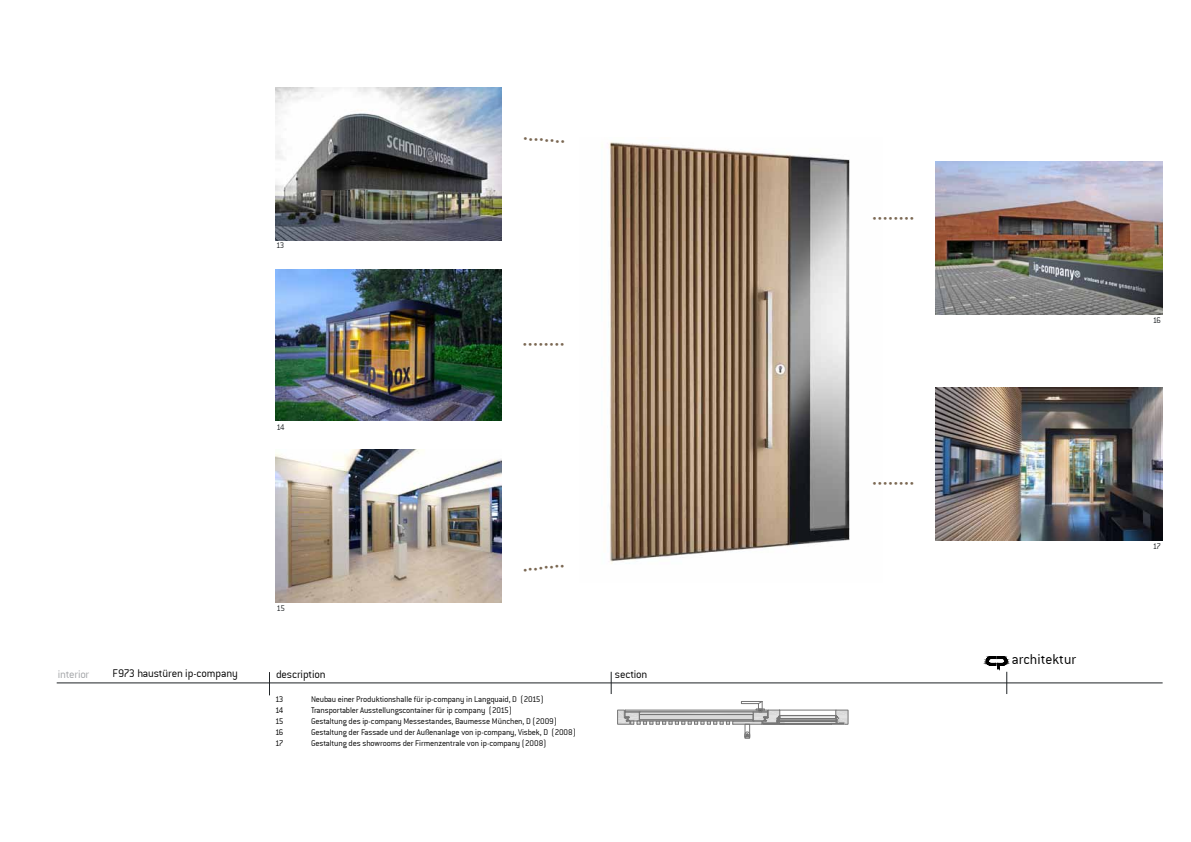
<style>
.page{position:relative;width:1191px;height:842px;background:#fff}
.page>*{position:absolute;margin:0;border:0;box-sizing:border-box;transform-origin:0 0}
.t1{font:15.4px "Conduit ITCTT Light";color:#000}
.t2{font:12px "Conduit ITCTT Light";letter-spacing:-.015em;color:#000}
.t3{font:12px "Conduit ITCTT Light";letter-spacing:-.015em;color:#a3a5a8}
.t4{font:9px "Conduit ITCTT Light";letter-spacing:-.015em;color:#000}
.t5{font:9px "Conduit ITCTT Light";letter-spacing:-.09em;color:#1f2326}
.t6{font:8px "Tahoma";color:#7a6752}
</style>
<div class="page">
<svg style="left:611px;top:672px;width:1px;height:22px"></svg>
<hr style="left:57px;top:683px;width:1105px;height:1px;background:#1f2326">
<svg style="left:269px;top:672px;width:1px;height:23px"></svg>
<svg style="left:982px;top:656px;width:95px;height:38px"></svg>
<img style="left:935px;top:161px;width:227px;height:154px">
<img style="left:275px;top:269px;width:227px;height:152px">
<img style="left:275px;top:88px;width:227px;height:153px">
<img style="left:275px;top:449px;width:227px;height:153px">
<img style="left:602px;top:142px;width:248px;height:422px">
<img style="left:935px;top:387px;width:227px;height:153px">
<svg style="left:617px;top:701px;width:231px;height:37px"></svg>
<p class="t5" style="left:276px;top:240px;width:10px">13</p>
<p class="t5" style="left:277px;top:422px;width:10px">14</p>
<p class="t5" style="left:276px;top:603px;width:10px">15</p>
<p class="t6" style="left:524px;top:133px;width:42px;rotate:5deg">••••••••</p>
<p class="t6" style="left:523px;top:339px;width:42px">••••••••</p>
<p class="t6" style="left:523px;top:564px;width:42px;rotate:-6deg">••••••••</p>
<h2 class="t3" style="left:58px;top:667px;width:33px">interior</h2>
<h2 class="t2" style="left:113px;top:667px;width:127px">F973 haustüren ip-company</h2>
<h2 class="t2" style="left:276px;top:667px;width:51px">description</h2>
<h2 class="t2" style="left:615px;top:667px;width:34px">section</h2>
<p class="t4" style="left:275px;top:694px;width:10px">13</p>
<p class="t4" style="left:311px;top:694px;width:234px">Neubau einer Produktionshalle für ip-company in Langquaid, D (2015)</p>
<p class="t4" style="left:275px;top:705px;width:10px">14</p>
<p class="t4" style="left:311px;top:705px;width:202px">Transportabler Ausstellungscontainer für ip company (2015)</p>
<p class="t4" style="left:275px;top:716px;width:10px">15</p>
<p class="t4" style="left:311px;top:716px;width:247px">Gestaltung des ip-company Messestandes, Baumesse München, D (2009)</p>
<p class="t4" style="left:275px;top:727px;width:10px">16</p>
<p class="t4" style="left:311px;top:727px;width:266px">Gestaltung der Fassade und der Außenanlage von ip-company, Visbek, D (2008)</p>
<p class="t4" style="left:275px;top:738px;width:10px">17</p>
<p class="t4" style="left:311px;top:738px;width:237px">Gestaltung des showrooms der Firmenzentrale von ip-company (2008)</p>
<p class="t6" style="left:872px;top:213px;width:42px">••••••••</p>
<p class="t6" style="left:873px;top:477px;width:42px">••••••••</p>
<p class="t5" style="left:1152px;top:316px;width:10px">16</p>
<h1 class="t1" style="left:1011px;top:651px;width:66px">architektur</h1>
<p class="t5" style="left:1153px;top:541px;width:10px">17</p>
</div>
